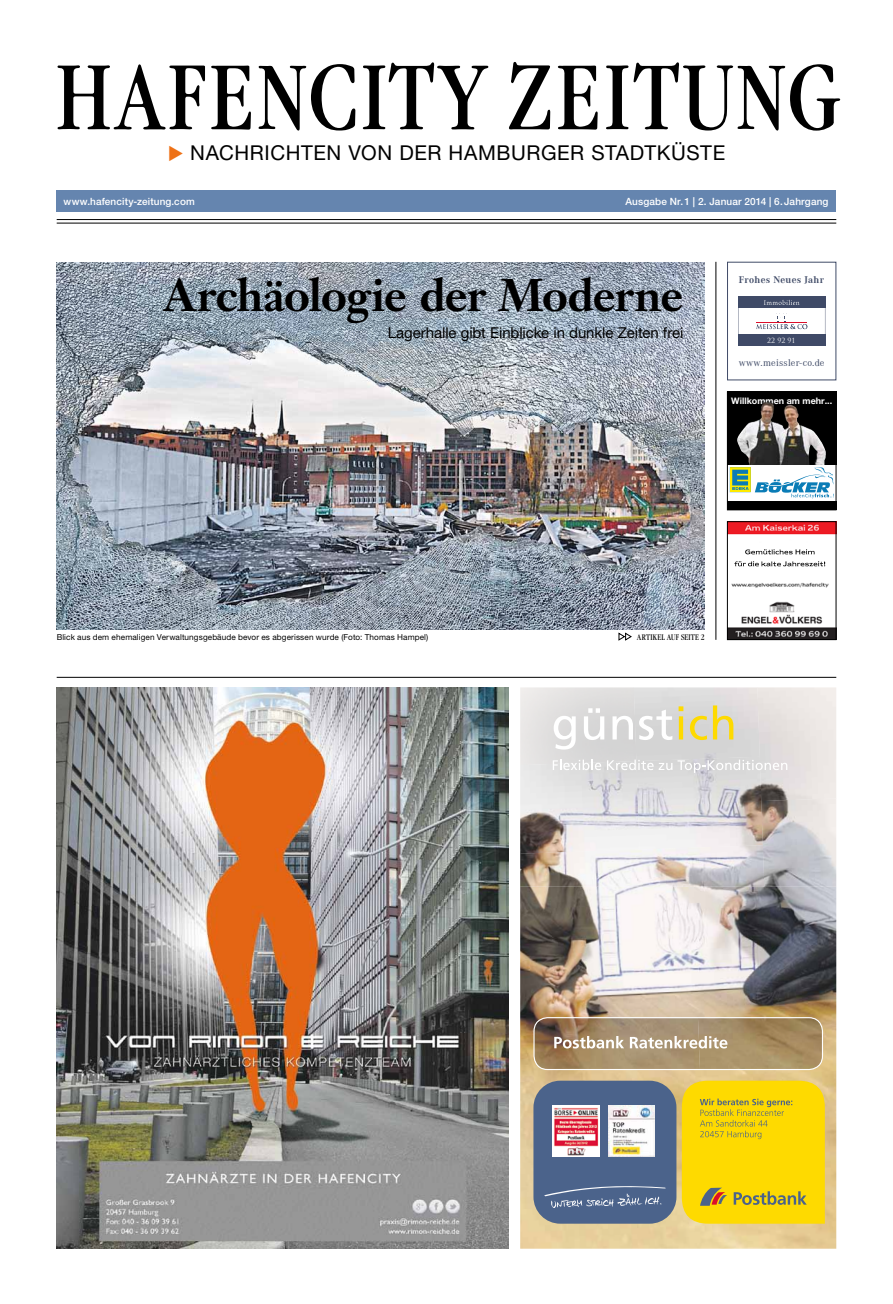
<style>
.page{position:relative;width:893px;height:1304px;background:#fff}
.page>*{position:absolute;margin:0;border:0;box-sizing:border-box;transform-origin:0 0}
.t1{font:91px "Garamond ITC Condensed BQ";letter-spacing:.025em;color:#000}
.t2{font:700 45px "Janson Text";letter-spacing:-.025em;color:#000}
.t3{font:20.5px "Helvetica Neue LT";letter-spacing:.03em;color:#000}
.t4{font:15px "Helvetica Neue LT";letter-spacing:-.005em;color:#000}
.t5{font:500 10px "Helvetica Neue LT";letter-spacing:.01em;color:#fff}
.t6{font:10px "Corporate A";letter-spacing:.03em;color:#404b67}
.t7{font:700 10px "Corporate A";letter-spacing:.03em;color:#404b67}
.t8{font:700 9px "Helvetica Neue LT Pro";color:#fff}
.t9{font:8.2px "Helvetica Neue LT";letter-spacing:.01em;color:#000}
.t10{font:8px "Garamond ITC Condensed BQ";letter-spacing:.02em;color:#000}
.t11{font:6.9px "Trajan Pro";color:#fff}
.s1{color:#ee7116}
</style>
<div class="page">
<img style="left:57px;top:262px;width:648px;height:367px">
<div style="left:57px;top:191px;width:779px;height:21px;background:#6585af"></div>
<hr style="left:57px;top:219px;width:779px;height:1px;background:#000">
<hr style="left:57px;top:223px;width:779px;height:1px;background:#000">
<svg style="left:618px;top:632px;width:14px;height:9px"></svg>
<hr style="left:57px;top:677px;width:779px;height:1px;background:#000">
<img style="left:57px;top:688px;width:452px;height:561px">
<img style="left:729px;top:523px;width:105px;height:115px">
<div style="left:727px;top:521px;width:109px;height:119px;border:1px solid #000"></div>
<svg style="left:729px;top:394px;width:105px;height:114px;background:#312f2d"></svg>
<img style="left:737px;top:402px;width:31px;height:44px">
<div style="left:727px;top:465px;width:109px;height:36px;background:#fff"></div>
<svg style="left:730px;top:467px;width:104px;height:31px"></svg>
<div style="left:727px;top:392px;width:109px;height:118px;border:1px solid #000"></div>
<svg style="left:738px;top:297px;width:87px;height:48px"></svg>
<div style="left:727px;top:262px;width:109px;height:118px;border:1px solid #404b67"></div>
<hr style="left:716px;top:262px;width:1px;height:378px;background:#000">
<img style="left:520px;top:887px;width:316px;height:362px">
<img style="left:634px;top:687px;width:123px;height:73px">
<img style="left:757px;top:687px;width:79px;height:111px">
<img style="left:520px;top:761px;width:116px;height:84px">
<img style="left:636px;top:757px;width:127px;height:88px">
<img style="left:761px;top:798px;width:75px;height:89px">
<img style="left:520px;top:845px;width:244px;height:42px">
<svg style="left:554px;top:716px;width:22px;height:34px"></svg>
<svg style="left:584px;top:708px;width:20px;height:32px"></svg>
<svg style="left:612px;top:716px;width:21px;height:23px"></svg>
<svg style="left:639px;top:710px;width:33px;height:30px"></svg>
<svg style="left:679px;top:706px;width:4px;height:33px"></svg>
<svg style="left:690px;top:716px;width:17px;height:24px"></svg>
<svg style="left:713px;top:705px;width:20px;height:34px"></svg>
<svg style="left:553px;top:760px;width:48px;height:10px"></svg>
<svg style="left:607px;top:760px;width:180px;height:13px"></svg>
<img style="left:534px;top:1018px;width:164px;height:51px">
<img style="left:698px;top:1018px;width:124px;height:51px">
<div style="left:533px;top:1017px;width:290px;height:53px;border:1px solid #fff;border-radius:14px"></div>
<svg style="left:554px;top:1036px;width:173px;height:12px"></svg>
<div style="left:533px;top:1081px;width:143px;height:143px;background:#4b638b;border-radius:27px"></div>
<svg style="left:544px;top:1186px;width:122px;height:22px"></svg>
<img style="left:553px;top:1105px;width:46px;height:52px">
<img style="left:608px;top:1105px;width:47px;height:51px">
<svg style="left:682px;top:1081px;width:143px;height:143px;background:#f3d20a"></svg>
<p class="t1" style="left:57px;top:46px;width:786px">HAFENCITY ZEITUNG</p>
<p class="t3" style="left:168px;top:141px;width:559px"><span class="s1">◆</span> Nachrichten von der Hamburger Stadtküste</p>
<p class="t5" style="left:64px;top:195px;width:133px">www.hafencity-zeitung.com</p>
<p class="t5" style="left:625px;top:195px;width:205px">Ausgabe Nr.1 | 2. Januar 2014 | 6. Jahrgang</p>
<p class="t2" style="left:164px;top:267px;width:521px">Archäologie der Moderne</p>
<p class="t4" style="left:388px;top:324px;width:297px">Lagerhalle gibt Einblicke in dunkle Zeiten frei</p>
<p class="t7" style="left:739px;top:274px;width:87px">Frohes Neues Jahr</p>
<p class="t11" style="left:767px;top:336px;width:30px">22 92 91</p>
<p class="t6" style="left:739px;top:357px;width:87px">www.meissler-co.de</p>
<p class="t8" style="left:731px;top:395px;width:102px">Willkommen am mehr...</p>
<p class="t9" style="left:57px;top:632px;width:373px">Blick aus dem ehemaligen Verwaltungsgebäude bevor es abgerissen wurde (Foto: Thomas Hampel)</p>
<p class="t10" style="left:595px;top:632px;width:25px">A</p>
<p class="t10" style="left:642px;top:632px;width:65px">RTIKEL AUF SEITE 2</p>
</div>
